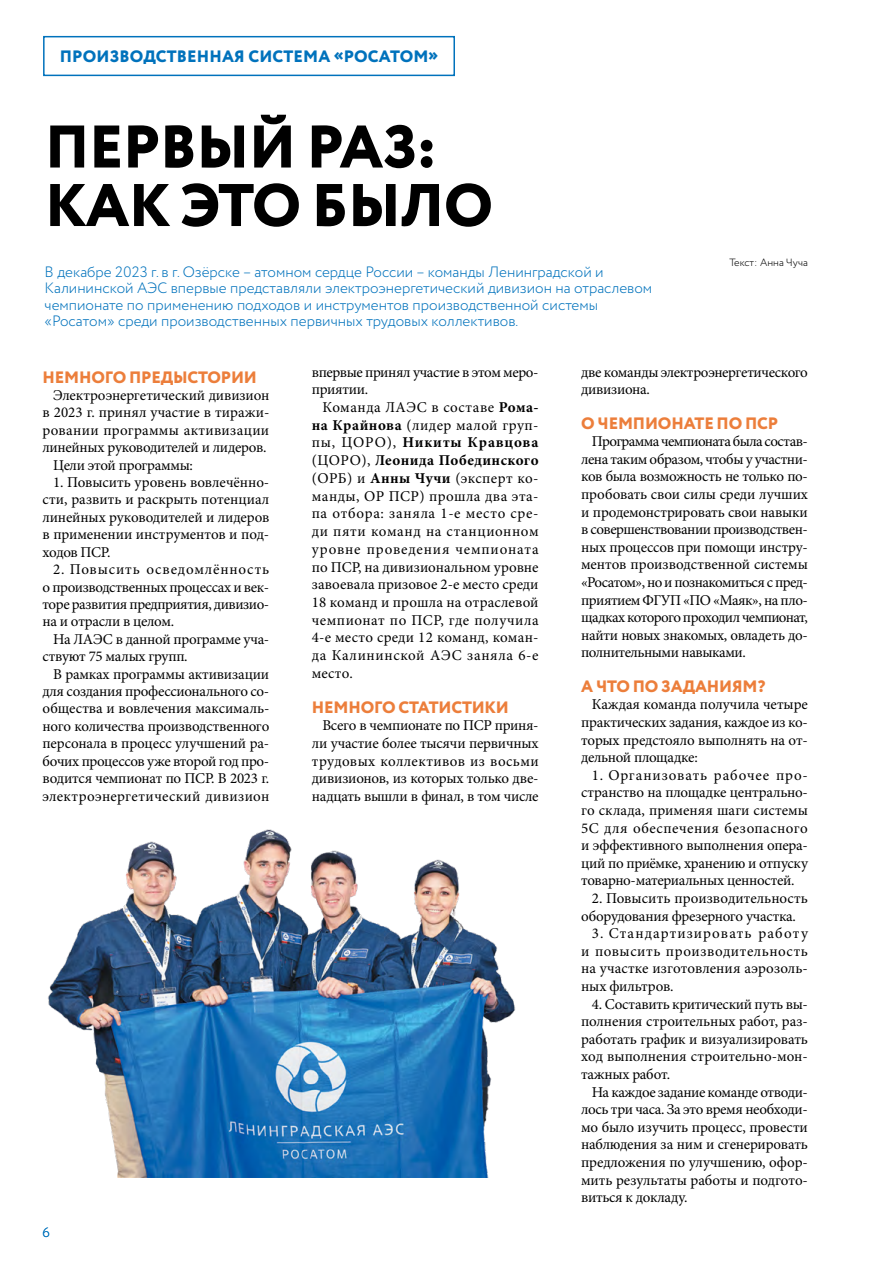
<style>
.page{position:relative;width:893px;height:1263px;background:#fff}
.page>*{position:absolute;margin:0;border:0;box-sizing:border-box;transform-origin:0 0}
.t1{font:800 60px/58.5px "Circe";letter-spacing:-.01em;color:#000}
.t2{font:800 16.5px "Circe";letter-spacing:-.01em;color:#ec7e3b}
.t3{font:800 16.5px "Circe";letter-spacing:.01em;color:#0072bc}
.t4{font:15px/17.5px "Minion Pro";letter-spacing:-.015em;color:#000;text-align:justify}
.t5{font:300 15px/16.5px "Circe";color:#0072bc}
.t6{font:15px "Minion Pro";letter-spacing:.005em;color:#000}
.t7{font:15px "Minion Pro";letter-spacing:.02em;color:#000}
.t8{font:300 13.5px "Circe";color:#0072bc}
.t9{font:300 10.5px "Circe";color:#000}
.s1{font-weight:700}
</style>
<div class="page">
<div style="left:43px;top:36px;width:412px;height:40px;border:2px solid #0072bc"></div>
<img style="left:48px;top:829px;width:468px;height:348px">
<p class="t3" style="left:60px;top:45px;width:380px">ПРОИЗВОДСТВЕННАЯ СИСТЕМА «РОСАТОМ»</p>
<h1 class="t1" style="left:45px;top:121px;width:450px">ПЕРВЫЙ РАЗ:<br>КАК ЭТО БЫЛО</h1>
<p class="t5" style="left:45px;top:264px;width:609px">В декабре 2023 г. в г. Озёрске – атомном сердце России – команды Ленинградской и Калининской АЭС впервые представляли электроэнергетический дивизион на отраслевом чемпионате по применению подходов и инструментов производственной системы «Росатом» среди производственных первичных трудовых коллективов.</p>
<p class="t9" style="left:729px;top:256px;width:80px">Текст: Анна Чуча</p>
<p class="t2" style="left:43px;top:366px;width:216px">НЕМНОГО ПРЕДЫСТОРИИ</p>
<p class="t4" style="left:53px;top:386px;width:218px">Электроэнергетический дивизион</p>
<p class="t6" style="left:43px;top:402px;width:228px">в 2023 г. принял участие в тиражи‑</p>
<p class="t7" style="left:43px;top:420px;width:228px">ровании программы активизации</p>
<p class="t4" style="left:43px;top:439px;width:225px">линейных руководителей и лидеров.</p>
<p class="t4" style="left:53px;top:456px;width:141px">Цели этой программы:</p>
<p class="t4" style="left:43px;top:474px;width:228px;text-indent:11px">1. Повысить уровень вовлечённо‑ сти, развить и раскрыть потенциал линейных руководителей и лидеров в применении инструментов и под‑ ходов ПСР.</p>
<p class="t4" style="left:43px;top:561px;width:228px;text-align:left;text-indent:11px">2. Повысить осведомлённость о производственных процессах и век‑ торе развития предприятия, дивизио&shy;на и отрасли в целом.</p>
<p class="t4" style="left:43px;top:630px;width:228px;text-indent:11px">На ЛАЭС в данной программе уча‑ ствуют 75 малых групп.</p>
<p class="t4" style="left:43px;top:665px;width:228px;text-indent:11px">В рамках программы активизации для создания профессионального со‑ общества и вовлечения максималь‑ ного количества производственного персонала в процесс улучшений ра‑ бочих процессов уже второй год про‑ водится чемпионат по ПСР. В 2023 г. электроэнергетический дивизион</p>
<p class="t8" style="left:43px;top:1224px;width:9px">6</p>
<p class="t4" style="left:312px;top:363px;width:228px">впервые принял участие в этом меро‑ приятии.</p>
<p class="t4" style="left:312px;top:398px;width:228px;text-indent:11px">Команда ЛАЭС в составе <span class="s1">Рома&shy;на Крайнова</span> (лидер малой груп‑ пы, ЦОРО), <span class="s1">Никиты Кравцова </span>(ЦОРО), <span class="s1">Леонида Побединского </span>(ОРБ) и <span class="s1">Анны Чучи</span> (эксперт ко‑ манды, ОР ПСР) прошла два эта‑ па отбора: заняла 1‑е место сре‑ ди пяти команд на станционном уровне проведения чемпионата по ПСР, на дивизиональном уровне завоевала призовое 2‑е место среди 18 команд и прошла на отраслевой чемпионат по ПСР, где получила 4‑е место среди 12 команд, коман‑ да Калининской АЭС заняла 6‑е место.</p>
<p class="t2" style="left:312px;top:696px;width:199px">НЕМНОГО СТАТИСТИКИ</p>
<p class="t4" style="left:312px;top:717px;width:228px;text-indent:11px">Всего в чемпионате по ПСР приня‑ ли участие более тысячи первичных трудовых коллективов из восьми дивизионов, из которых только две‑ надцать вышли в финал, в том числе</p>
<p class="t4" style="left:581px;top:363px;width:228px">две команды электроэнергетического дивизиона.</p>
<p class="t2" style="left:581px;top:412px;width:199px">О ЧЕМПИОНАТЕ ПО ПСР</p>
<p class="t4" style="left:581px;top:433px;width:228px;text-indent:11px">Программа чемпионата была состав‑ лена таким образом, чтобы у участни‑ ков была возможность не только по‑ пробовать свои силы среди лучших и продемонстрировать свои навыки в совершенствовании производствен‑ ных процессов при помощи инстру‑ ментов производственной системы «Росатом», но и познакомиться с пред‑ приятием ФГУП «ПО «Маяк», на пло‑ щадках которого проходил чемпионат, найти новых знакомых, овладеть до‑ полнительными навыками.</p>
<p class="t2" style="left:581px;top:675px;width:186px">А ЧТО ПО ЗАДАНИЯМ?</p>
<p class="t4" style="left:581px;top:696px;width:228px;text-indent:11px">Каждая команда получила четыре практических задания, каждое из ко‑ торых предстояло выполнять на от‑ дельной площадке:</p>
<p class="t4" style="left:581px;top:766px;width:228px;text-indent:11px">1. Организовать рабочее про‑ странство на площадке центрально‑ го склада, применяя шаги системы 5С для обеспечения безопасного и эффективного выполнения опера‑ ций по приёмке, хранению и отпуску товарно-материальных ценностей.</p>
<p class="t4" style="left:581px;top:889px;width:228px;text-indent:11px">2. Повысить производительность оборудования фрезерного участка.</p>
<p class="t4" style="left:581px;top:925px;width:228px;text-indent:11px">3. Стандартизировать работу и повысить производительность на участке изготовления аэрозоль‑ ных фильтров.</p>
<p class="t4" style="left:581px;top:995px;width:228px;text-indent:11px">4. Составить критический путь вы‑ полнения строительных работ, раз‑ работать график и визуализировать ход выполнения строительно-мон‑ тажных работ.</p>
<p class="t4" style="left:581px;top:1083px;width:228px;text-indent:11px">На каждое задание команде отводи‑ лось три часа. За это время необходи‑ мо было изучить процесс, провести наблюдения за ним и сгенерировать предложения по улучшению, офор‑ мить результаты работы и подгото‑ виться к докладу.</p>
</div>
